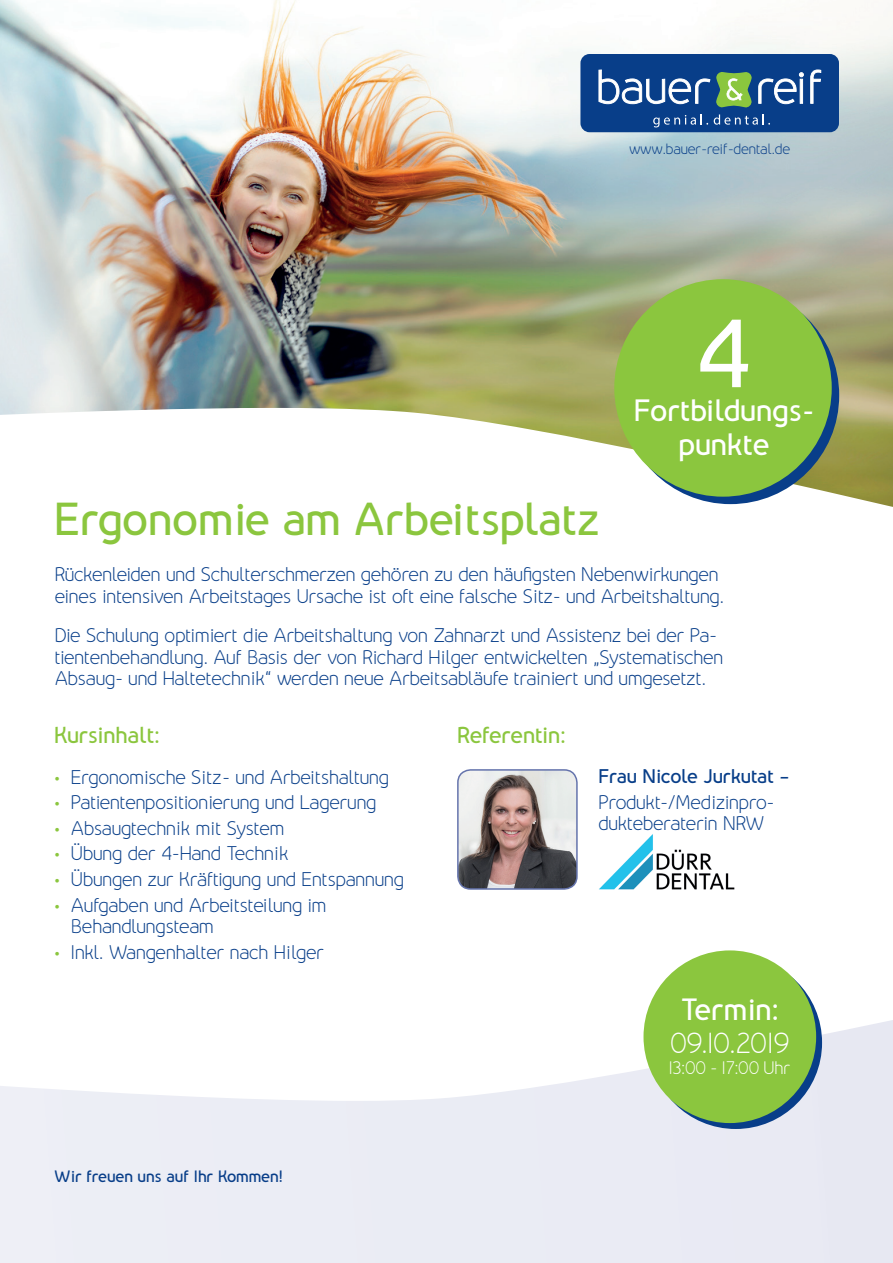
<style>
.page{position:relative;width:893px;height:1263px;background:#fff}
.page>*{position:absolute;margin:0;border:0;box-sizing:border-box;transform-origin:0 0}
.t1{font:600 87.75px "Nevo";color:#fff}
.t2{font:600 42px "Nevo";letter-spacing:-.01em;color:#8bc63e}
.t3{font:600 28.05px/33.6px "Nevo";letter-spacing:-.01em;color:#fff;text-align:center}
.t4{font:600 27.9px "Nevo";color:#fff}
.t5{font:300 26.4px "Nevo";letter-spacing:.005em;color:#fff}
.t6{font:600 21px "Nevo";letter-spacing:-.005em;color:#8bc63e}
.t7{font:300 18px/21.6px "Nevo";letter-spacing:-.01em;color:#083e89}
.t8{font:600 18px "Nevo";letter-spacing:-.01em;color:#083e89}
.t9{font:300 16.5px "Nevo";color:#fff}
.t10{font:600 15px "Nevo";letter-spacing:-.005em;color:#083e89}
.t11{font:300 13.5px "Nevo";letter-spacing:-.01em;color:#083e89}
.s1{color:#8bc63e}
</style>
<div class="page">
<img style="left:0;top:0;width:735px;height:455px">
<img style="left:735px;top:3px;width:158px;height:504px">
<svg style="left:0;top:1020px;width:893px;height:243px"></svg>
<div style="left:622px;top:287px;width:217px;height:217px;background:#083e89;border-radius:50%"></div>
<div style="left:614px;top:279px;width:218px;height:218px;background:#8bc63e;border-radius:50%"></div>
<div style="left:580px;top:54px;width:259px;height:78px;background:#083e89;border-radius:9px"></div>
<svg style="left:758px;top:72px;width:46px;height:33px"></svg>
<div style="left:800px;top:79px;width:3px;height:25px;border:1px solid #fff"></div>
<svg style="left:810px;top:70px;width:12px;height:34px"></svg>
<svg style="left:598px;top:69px;width:154px;height:39px"></svg>
<svg style="left:653px;top:114px;width:55px;height:13px"></svg>
<svg style="left:714px;top:114px;width:56px;height:11px"></svg>
<svg style="left:649px;top:956px;width:173px;height:173px"></svg>
<div style="left:643px;top:950px;width:173px;height:173px;background:#8bc63e;border-radius:50%"></div>
<img style="left:458px;top:772px;width:117px;height:115px">
<div style="left:457px;top:769px;width:121px;height:121px;border:2px solid #6473ac;border-radius:13px"></div>
<img style="left:599px;top:834px;width:136px;height:56px">
<p class="t11" style="left:629px;top:141px;width:163px">www.bauer-reif-dental.de</p>
<h2 class="t2" style="left:54px;top:493px;width:547px">Ergonomie am Arbeitsplatz</h2>
<h1 class="t1" style="left:696px;top:301px;width:58px">4</h1>
<h3 class="t3" style="left:634px;top:393px;width:182px">Fortbildungs&shy;punkte</h3>
<p class="t7" style="left:55px;top:564px;width:671px">Rückenleiden und Schulterschmerzen gehören zu den häufigsten Nebenwirkungen eines intensiven Arbeitstages Ursache ist oft eine falsche Sitz- und Arbeitshaltung.</p>
<p class="t7" style="left:55px;top:624px;width:670px">Die Schulung optimiert die Arbeitshaltung von Zahnarzt und Assistenz bei der Pa&shy;tientenbehandlung. Auf Basis der von Richard Hilger entwickelten „Systematischen<br>Absaug- und Haltetechnik“ werden neue Arbeitsabläufe trainiert und umgesetzt.</p>
<p class="t6" style="left:54px;top:723px;width:107px">Kursinhalt:</p>
<p class="t7" style="left:54px;top:766px;width:337px"><span class="s1">•</span> Ergonomische Sitz- und Arbeitshaltung</p>
<p class="t7" style="left:54px;top:792px;width:324px"><span class="s1">•</span> Patientenpositionierung und Lagerung</p>
<p class="t7" style="left:54px;top:817px;width:232px"><span class="s1">•</span> Absaugtechnik mit System</p>
<p class="t7" style="left:54px;top:843px;width:236px"><span class="s1">•</span> Übung der 4-Hand Technik</p>
<p class="t7" style="left:54px;top:868px;width:352px"><span class="s1">•</span> Übungen zur Kräftigung und Entspannung</p>
<p class="t7" style="left:71px;top:894px;width:257px;text-indent:-17px"><span class="s1">•</span> Aufgaben und Arbeitsteilung im<br>Behandlungsteam</p>
<p class="t7" style="left:54px;top:941px;width:272px"><span class="s1">•</span> Inkl. Wangenhalter nach Hilger</p>
<p class="t6" style="left:457px;top:723px;width:110px">Referentin:</p>
<p class="t8" style="left:598px;top:765px;width:192px">Frau Nicole Jurkutat –</p>
<p class="t7" style="left:598px;top:791px;width:177px">Produkt-/Medizinpro&shy;dukteberaterin NRW</p>
<p class="t10" style="left:54px;top:1167px;width:230px">Wir freuen uns auf Ihr Kommen!</p>
<h3 class="t4" style="left:681px;top:992px;width:99px">Termin:</h3>
<h3 class="t5" style="left:670px;top:1027px;width:121px">09.10.2019</h3>
<p class="t9" style="left:669px;top:1058px;width:123px">13:00 - 17:00 Uhr</p>
</div>
